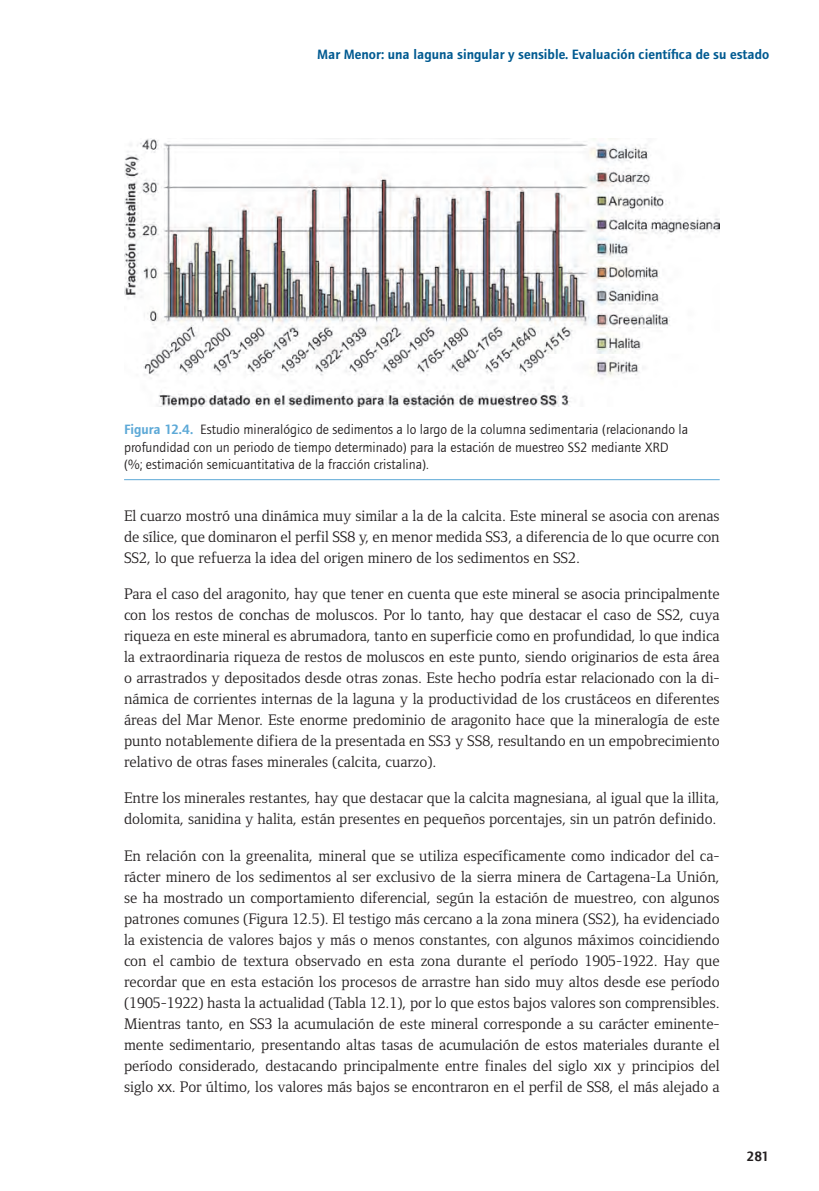
<style>
.page{position:relative;width:819px;height:1191px;background:#fff}
.page>*{position:absolute;margin:0;border:0;box-sizing:border-box;transform-origin:0 0}
.t1{font:15.75px/21px "Foundry Form Serif";color:#231f20;text-align:justify}
.t2{font:14px/17.5px "Foundry Journal";color:#231f20}
.t3{font:600 14px "Foundry Journal";color:#005a91}
.t4{font:600 14px "Foundry Journal";color:#231f20}
.s1{font-weight:600;color:#5da9d7}
.s2{font-size:11.03px}
</style>
<div class="page">
<hr style="left:124px;top:479px;width:595px;height:1px;background:#5da9d7">
<img style="left:124px;top:139px;width:595px;height:267px">
<p class="t3" style="left:317px;top:47px;width:454px">Mar Menor: una laguna singular y sensible. Evaluación científica de su estado</p>
<p class="t2" style="left:124px;top:421px;width:565px"><span class="s1">Figura 12.4.</span> Estudio mineralógico de sedimentos a lo largo de la columna sedimentaria (relacionando la profundidad con un periodo de tiempo determinado) para la estación de muestreo SS2 mediante XRD (%; estimación semicuantitativa de la fracción cristalina).</p>
<p class="t1" style="left:124px;top:505px;width:597px">El cuarzo mostró una dinámica muy similar a la de la calcita. Este mineral se asocia con arenas de sílice, que dominaron el perfil SS8 y, en menor medida SS3, a diferencia de lo que ocurre con SS2, lo que refuerza la idea del origen minero de los sedimentos en SS2.</p>
<p class="t1" style="left:124px;top:583px;width:597px">Para el caso del aragonito, hay que tener en cuenta que este mineral se asocia principalmente con los restos de conchas de moluscos. Por lo tanto, hay que destacar el caso de SS2, cuya riqueza en este mineral es abrumadora, tanto en superficie como en profundidad, lo que indica la extraordinaria riqueza de restos de moluscos en este punto, siendo originarios de esta área o arrastrados y depositados desde otras zonas. Este hecho podría estar relacionado con la di&shy;námica de corrientes internas de la laguna y la productividad de los crustáceos en diferentes áreas del Mar Menor. Este enorme predominio de aragonito hace que la mineralogía de este punto notablemente difiera de la presentada en SS3 y SS8, resultando en un empobrecimiento relativo de otras fases minerales (calcita, cuarzo).</p>
<p class="t1" style="left:124px;top:787px;width:597px">Entre los minerales restantes, hay que destacar que la calcita magnesiana, al igual que la illita, dolomita, sanidina y halita, están presentes en pequeños porcentajes, sin un patrón definido.</p>
<p class="t1" style="left:124px;top:845px;width:597px">En relación con la greenalita, mineral que se utiliza específicamente como indicador del ca&shy;rácter minero de los sedimentos al ser exclusivo de la sierra minera de Cartagena-La Unión, se ha mostrado un comportamiento diferencial, según la estación de muestreo, con algunos patrones comunes (Figura 12.5). El testigo más cercano a la zona minera (SS2), ha evidenciado la existencia de valores bajos y más o menos constantes, con algunos máximos coincidiendo con el cambio de textura observado en esta zona durante el período 1905-1922. Hay que recordar que en esta estación los procesos de arrastre han sido muy altos desde ese período (1905-1922) hasta la actualidad (Tabla 12.1), por lo que estos bajos valores son comprensibles.<br>Mientras tanto, en SS3 la acumulación de este mineral corresponde a su carácter eminente&shy;mente sedimentario, presentando altas tasas de acumulación de estos materiales durante el período considerado, destacando principalmente entre finales del siglo <span class="s2">XIX</span> y principios del siglo <span class="s2">XX</span>. Por último, los valores más bajos se encontraron en el perfil de SS8, el más alejado a</p>
<p class="t4" style="left:746px;top:1148px;width:24px">281</p>
</div>
